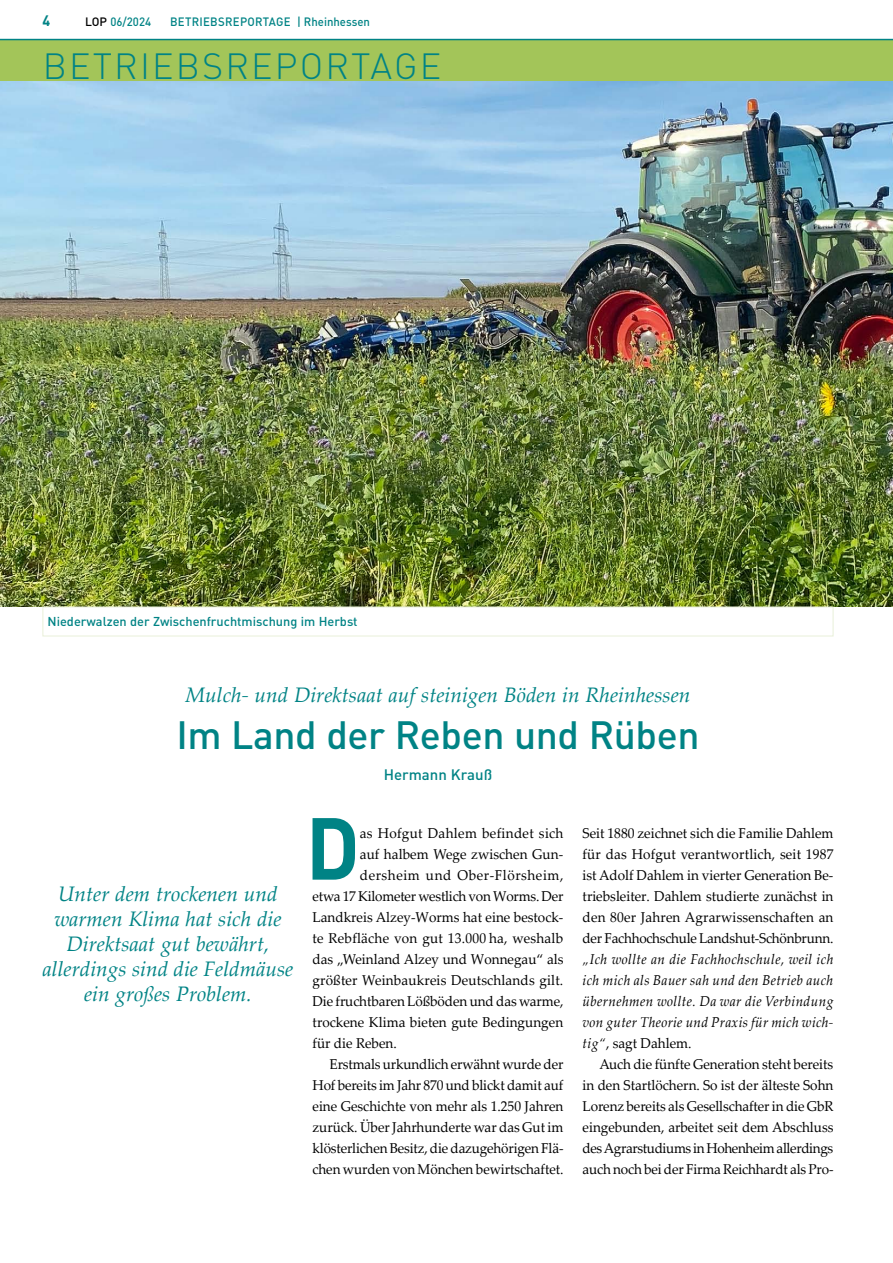
<style>
.page{position:relative;width:893px;height:1263px;background:#fff}
.page>*{position:absolute;margin:0;border:0;box-sizing:border-box;transform-origin:0 0}
.t1{font:700 86.4px "DIN Pro";color:#008385;scale:.95 1}
.t2{font:500 39px "DIN Pro";letter-spacing:-.01em;color:#008385}
.t3{font:300 36px "DIN Pro";letter-spacing:.06em;color:#008385}
.t4{font:italic 21px/25.2px "Palatino Linotype";color:#008385;text-align:center}
.t5{font:500 15px "DIN Pro";color:#008385}
.t6{font:700 15px "DIN Pro";color:#008385;scale:.95 1}
.t7{font:14.25px/21px "Palatino Linotype";letter-spacing:-.005em;color:#000;text-align:justify;scale:.95 1}
.t8{font:italic 14.25px/21px "Palatino Linotype";letter-spacing:.02em;color:#000;text-align:justify;scale:.95 1}
.t9{font:14.25px "Palatino Linotype";letter-spacing:.02em;color:#000;scale:.95 1}
.t10{font:14.25px "Palatino Linotype";letter-spacing:.025em;color:#000;scale:.95 1}
.t11{font:14.25px "Palatino Linotype";letter-spacing:.04em;color:#000;scale:.95 1}
.t12{font:500 12.75px "DIN Pro";color:#008385}
.t13{font:500 12px "DIN Pro";letter-spacing:.025em;color:#008385;scale:.95 1}
.t14{font:500 12px "DIN Pro";letter-spacing:.005em;color:#008385;scale:.95 1}
.s1{color:#000}
.s2{font-style:normal}
</style>
<div class="page">
<div style="left:0;top:40px;width:893px;height:42px;background:#a3c559"></div>
<hr style="left:0;top:39px;width:893px;height:1px;background:#008385">
<img style="left:0;top:82px;width:893px;height:525px">
<div style="left:43px;top:607px;width:790px;height:29px;border:1px solid #e9f0d9"></div>
<p class="t6" style="left:43px;top:11px;width:10px">4</p>
<p class="t14" style="left:85px;top:14px;width:71px"><span class="s1">LOP</span> 06/2024</p>
<p class="t13" style="left:170px;top:14px;width:212px">BETRIEBSREPORTAGE | Rheinhessen</p>
<h3 class="t3" style="left:43px;top:42px;width:400px">BETRIEBSREPORTAGE</h3>
<p class="t12" style="left:48px;top:613px;width:312px">Niederwalzen der Zwischenfruchtmischung im Herbst</p>
<h3 class="t4" style="left:185px;top:681px;width:507px">Mulch- und Direktsaat auf steinigen Böden in Rheinhessen</h3>
<h2 class="t2" style="left:176px;top:708px;width:525px">Im Land der Reben und Rüben</h2>
<p class="t5" style="left:384px;top:764px;width:110px">Hermann Krauß</p>
<h3 class="t4" style="left:43px;top:880px;width:252px">Unter dem trockenen und warmen Klima hat sich die<br>Direktsaat gut bewährt, allerdings sind die Feldmäuse ein großes Problem.</h3>
<h1 class="t1" style="left:306px;top:790px;width:58px">D</h1>
<p class="t10" style="left:360px;top:823px;width:216px">as Hofgut Dahlem befindet sich</p>
<p class="t7" style="left:360px;top:843px;width:216px">auf halbem Wege zwischen Gun-</p>
<p class="t11" style="left:360px;top:865px;width:216px">dersheim und Ober-Flörsheim,</p>
<p class="t7" style="left:313px;top:885px;width:266px">etwa 17 Kilometer westlich von Worms. Der</p>
<p class="t7" style="left:313px;top:906px;width:266px">Landkreis Alzey-Worms hat eine bestock-</p>
<p class="t9" style="left:313px;top:928px;width:265px">te Rebfläche von gut 13.000 ha, weshalb</p>
<p class="t7" style="left:313px;top:948px;width:266px">das „Weinland Alzey und Wonnegau“ als</p>
<p class="t7" style="left:313px;top:969px;width:265px">größter Weinbaukreis Deutschlands gilt.</p>
<p class="t7" style="left:313px;top:990px;width:266px">Die fruchtbaren Lößböden und das warme,</p>
<p class="t7" style="left:313px;top:1011px;width:265px">trockene Klima bieten gute Bedingungen</p>
<p class="t7" style="left:313px;top:1032px;width:90px">für die Reben.</p>
<p class="t7" style="left:330px;top:1053px;width:248px">Erstmals urkundlich erwähnt wurde der</p>
<p class="t7" style="left:313px;top:1074px;width:265px">Hof bereits im Jahr 870 und blickt damit auf</p>
<p class="t7" style="left:313px;top:1095px;width:266px">eine Geschichte von mehr als 1.250 Jahren</p>
<p class="t7" style="left:313px;top:1116px;width:266px">zurück. Über Jahrhunderte war das Gut im</p>
<p class="t7" style="left:313px;top:1137px;width:266px">klösterlichen Besitz, die dazugehörigen Flä-</p>
<p class="t7" style="left:313px;top:1158px;width:266px">chen wurden von Mönchen bewirtschaftet.</p>
<p class="t7" style="left:583px;top:822px;width:266px">Seit 1880 zeichnet sich die Familie Dahlem für das Hofgut verantwortlich, seit 1987 ist Adolf Dahlem in vierter Generation Be&shy;triebsleiter. Dahlem studierte zunächst in den 80er Jahren Agrarwissenschaften an der Fachhochschule Landshut-Schönbrunn.</p>
<p class="t8" style="left:583px;top:948px;width:266px">„Ich wollte an die Fachhochschule, weil ich ich mich als Bauer sah und den Betrieb auch übernehmen wollte. Da war die Verbindung von guter Theorie und Praxis für mich wich&shy;tig“<span class="s2">, sagt Dahlem.</span></p>
<p class="t7" style="left:583px;top:1053px;width:266px;text-indent:17px">Auch die fünfte Generation steht bereits in den Startlöchern. So ist der älteste Sohn Lorenz bereits als Gesellschafter in die GbR eingebunden, arbeitet seit dem Abschluss des Agrarstudiums in Hohenheim allerdings auch noch bei der Firma Reichhardt als Pro-</p>
</div>
